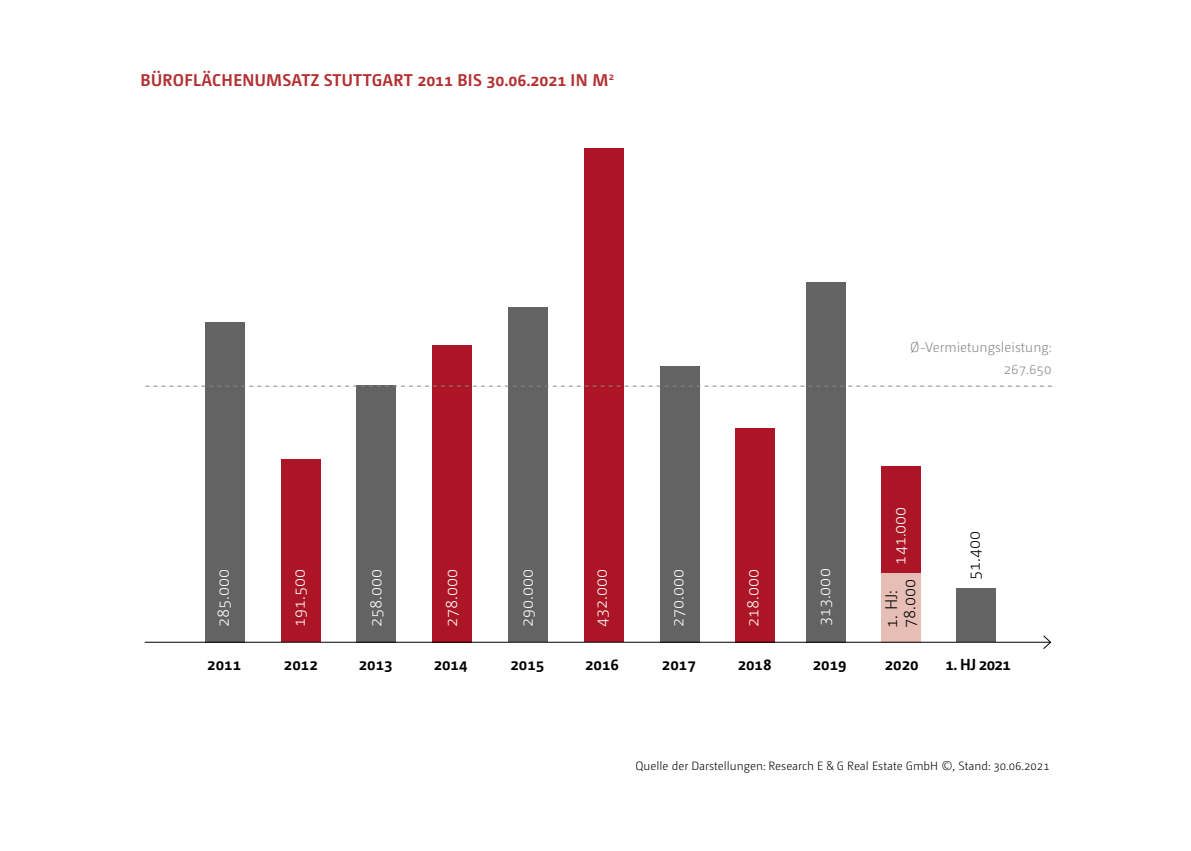
<style>
.page{position:relative;width:1191px;height:851px;background:#fff}
.page>*{position:absolute;margin:0;border:0;box-sizing:border-box;transform-origin:0 0}
.t1{font:300 17px "Camingo Dos Pro";color:#fff}
.t2{font:700 17px "Camingo Dos";letter-spacing:.015em;color:#b33032}
.t3{font:300 17px/18px "Camingo Dos Pro";color:#000}
.t4{font:700 16px "Camingo Dos";color:#000}
.t5{font:300 14px/22px "Camingo Dos Pro";color:#878787;text-align:right}
.t6{font:300 12px "Camingo Dos Pro";color:#000}
</style>
<div class="page">
<div style="left:205px;top:322px;width:40px;height:320px;background:#646363"></div>
<div style="left:281px;top:459px;width:39px;height:183px;background:#ac1525"></div>
<div style="left:356px;top:385px;width:40px;height:257px;background:#646363"></div>
<div style="left:432px;top:345px;width:40px;height:297px;background:#ac1525"></div>
<div style="left:508px;top:307px;width:40px;height:335px;background:#646363"></div>
<div style="left:584px;top:149px;width:39px;height:493px;background:#ac1525"></div>
<div style="left:735px;top:428px;width:40px;height:214px;background:#ac1525"></div>
<div style="left:659px;top:366px;width:40px;height:276px;background:#646363"></div>
<div style="left:806px;top:282px;width:40px;height:360px;background:#646363"></div>
<svg style="left:145px;top:385px;width:907px;height:1px"></svg>
<div style="left:881px;top:466px;width:40px;height:176px;background:#ac1525"></div>
<div style="left:956px;top:588px;width:40px;height:54px;background:#646363"></div>
<div style="left:881px;top:573px;width:40px;height:69px;background:#e7beb5"></div>
<hr style="left:145px;top:641px;width:905px;height:1px;background:#000">
<svg style="left:1042px;top:635px;width:10px;height:14px"></svg>
<p class="t2" style="left:141px;top:70px;width:475px">BÜROFLÄCHENUMSATZ STUTTGART 2011 BIS 30.06.2021 IN M<sup>2</sup></p>
<p class="t5" style="left:910px;top:336px;width:143px">Ø-Vermietungsleistung:<br>267.650</p>
<p class="t1" style="left:890px;top:564px;width:59px;rotate:-90deg">141.000</p>
<p class="t1" style="left:814px;top:626px;width:59px;rotate:-90deg">313.000</p>
<p class="t1" style="left:213px;top:626px;width:59px;rotate:-90deg">285.000</p>
<p class="t1" style="left:289px;top:626px;width:59px;rotate:-90deg">191.500</p>
<p class="t1" style="left:366px;top:626px;width:59px;rotate:-90deg">258.000</p>
<p class="t1" style="left:441px;top:626px;width:59px;rotate:-90deg">278.000</p>
<p class="t1" style="left:517px;top:626px;width:59px;rotate:-90deg">290.000</p>
<p class="t1" style="left:591px;top:626px;width:59px;rotate:-90deg">432.000</p>
<p class="t1" style="left:668px;top:626px;width:59px;rotate:-90deg">270.000</p>
<p class="t1" style="left:743px;top:626px;width:59px;rotate:-90deg">218.000</p>
<p class="t4" style="left:207px;top:655px;width:35px">2011</p>
<p class="t4" style="left:284px;top:655px;width:35px">2012</p>
<p class="t4" style="left:359px;top:655px;width:35px">2013</p>
<p class="t4" style="left:434px;top:655px;width:35px">2014</p>
<p class="t4" style="left:510px;top:655px;width:35px">2015</p>
<p class="t4" style="left:585px;top:655px;width:35px">2016</p>
<p class="t4" style="left:662px;top:655px;width:35px">2017</p>
<p class="t4" style="left:737px;top:655px;width:35px">2018</p>
<p class="t4" style="left:884px;top:655px;width:35px">2020</p>
<p class="t3" style="left:882px;top:627px;width:50px;rotate:-90deg">1. HJ:<br>78.000</p>
<p class="t4" style="left:813px;top:655px;width:35px">2019</p>
<p class="t3" style="left:964px;top:580px;width:50px;rotate:-90deg">51.400</p>
<p class="t4" style="left:945px;top:655px;width:67px">1. HJ 2021</p>
<p class="t6" style="left:635px;top:759px;width:416px">Quelle der Darstellungen: Research E &amp; G Real Estate GmbH ©, Stand: 30.06.2021</p>
</div>
